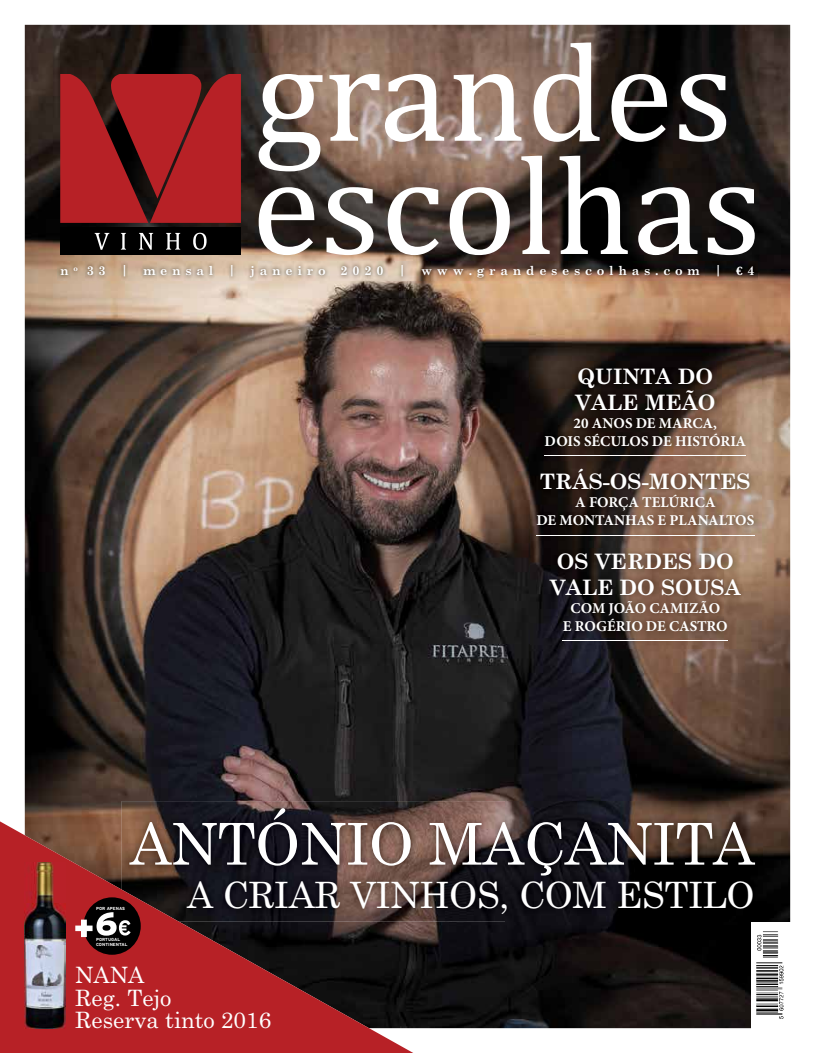
<style>
.page{position:relative;width:815px;height:1053px;background:#fff}
.page>*{position:absolute;margin:0;border:0;box-sizing:border-box;transform-origin:0 0}
.t1{font:57.75px "Century Schoolbook";letter-spacing:-.01em;color:#fff}
.t2{font:36.25px "Century Schoolbook";letter-spacing:-.01em;color:#fff}
.t3{font:22.5px/22.5px "Century Schoolbook";color:#fff}
.t4{font:700 21.25px/25.5px "Century Schoolbook";color:#fff}
.t5{font:700 15px/18px "Minion Pro";color:#fff;text-align:center}
.t6{font:700 12.5px "Century Schoolbook";letter-spacing:.38em;color:#fff}
.t7{font:700 4.38px/5.2px "Interstate";color:#fff}
.s1{font-family:"Baskerville"}
</style>
<div class="page">
<img style="left:25px;top:25px;width:765px;height:1003px">
<img style="left:122px;top:801px;width:640px;height:120px">
<img style="left:530px;top:361px;width:231px;height:287px">
<hr style="left:545px;top:455px;width:201px;height:1px;background:#fff">
<hr style="left:536px;top:535px;width:218px;height:1px;background:#fff">
<hr style="left:563px;top:640px;width:165px;height:1px;background:#fff">
<img style="left:57px;top:261px;width:701px;height:20px">
<svg style="left:60px;top:74px;width:181px;height:149px;background:#a01e22"></svg>
<div style="left:60px;top:227px;width:181px;height:28px;background:#000"></div>
<svg style="left:95px;top:233px;width:112px;height:17px"></svg>
<svg style="left:259px;top:156px;width:496px;height:99px"></svg>
<svg style="left:259px;top:43px;width:467px;height:128px"></svg>
<svg style="left:0;top:815px;width:432px;height:237px;background:#6c2728"></svg>
<img style="left:25px;top:862px;width:41px;height:166px">
<div style="left:83px;top:897px;width:58px;height:57px;background:#000;border-radius:50%"></div>
<svg style="left:75px;top:912px;width:56px;height:25px"></svg>
<div style="left:751px;top:921px;width:43px;height:110px;background:#fff"></div>
<img style="left:756px;top:931px;width:28px;height:88px">
<p class="t6" style="left:60px;top:263px;width:696px">n <sup>o</sup> 33 | mensal | janeiro 2020 | www.grandesescolhas.com | <span class="s1">€</span>4</p>
<h3 class="t4" style="left:575px;top:364px;width:142px">QUINTA DO<br>VALE MEÃO</h3>
<p class="t5" style="left:545px;top:414px;width:203px">20 ANOS DE MARCA,<br>DOIS SÉCULOS DE HISTÓRIA</p>
<h3 class="t4" style="left:540px;top:469px;width:212px">TRÁS-OS-MONTES</h3>
<p class="t5" style="left:536px;top:493px;width:220px">A FORÇA TELÚRICA<br>DE MONTANHAS E PLANALTOS</p>
<h3 class="t4" style="left:550px;top:548px;width:193px;text-align:center">OS VERDES DO<br>VALE DO SOUSA</h3>
<p class="t5" style="left:563px;top:598px;width:166px">COM JOÃO CAMIZÃO<br>E ROGÉRIO DE CASTRO</p>
<h1 class="t1" style="left:130px;top:807px;width:626px">ANTÓNIO MAÇANITA</h1>
<h2 class="t2" style="left:187px;top:872px;width:569px">A CRIAR VINHOS, COM ESTILO</h2>
<p class="t7" style="left:96px;top:906px;width:30px">POR APENAS</p>
<p class="t7" style="left:96px;top:936px;width:33px">PORTUGAL<br>CONTINENTAL</p>
<h3 class="t3" style="left:75px;top:963px;width:197px">NANA<br>Reg. Tejo<br>Reserva tinto 2016</h3>
</div>
